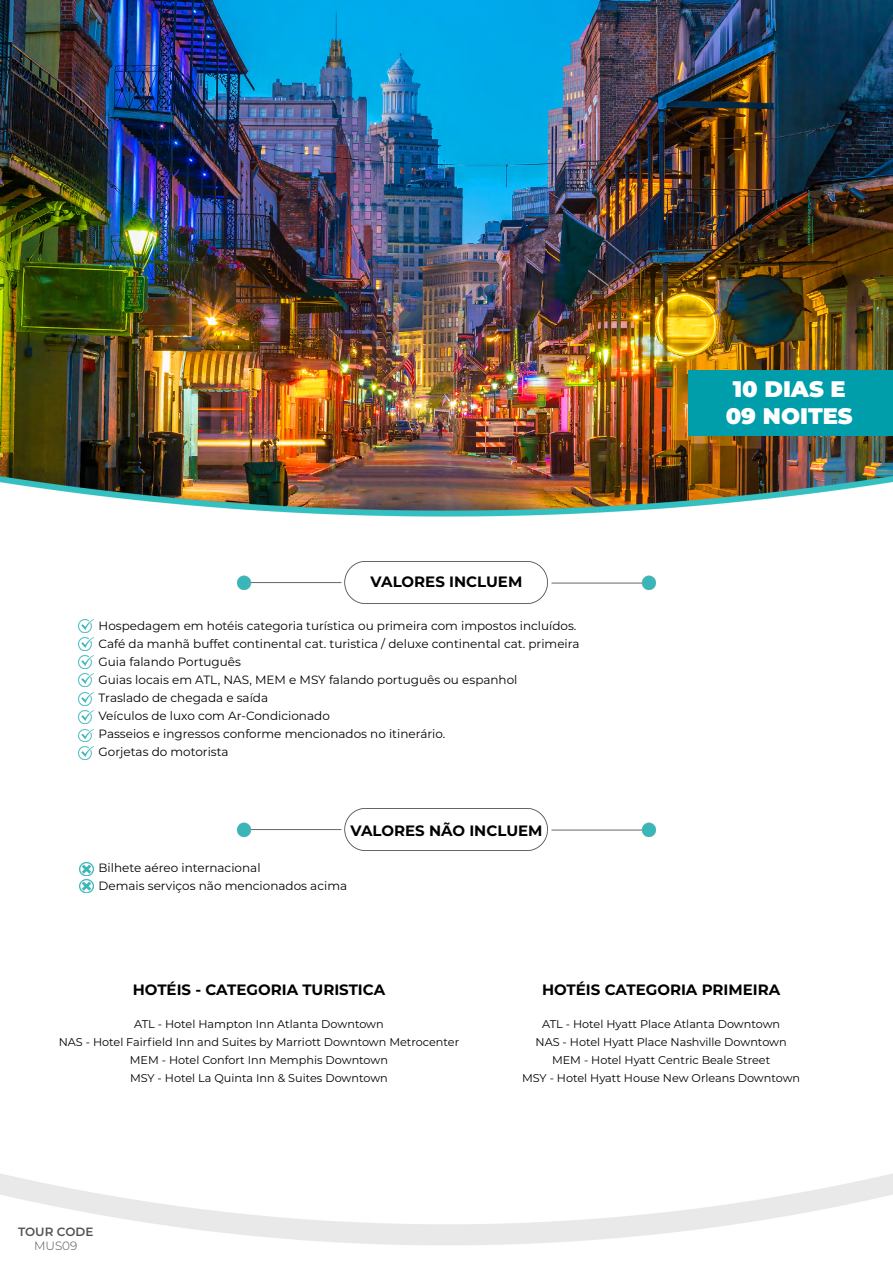
<style>
.page{position:relative;width:893px;height:1263px;background:#fff}
.page>*{position:absolute;margin:0;border:0;box-sizing:border-box;transform-origin:0 0}
.t1{font:900 22.5px/27px "Montserrat";color:#fff;text-align:center}
.t2{font:700 15px "Montserrat";color:#000}
.t3{font:12px/18px "Montserrat";color:#000}
.t4{font:600 12px "Montserrat";color:#525252}
.t5{font:300 12px "Montserrat";color:#525252}
.t6{font:11.25px/18px "Montserrat";color:#000;text-align:center}
</style>
<div class="page">
<img style="left:0;top:0;width:893px;height:476px">
<img style="left:0;top:476px;width:893px;height:7px">
<img style="left:5px;top:483px;width:882px;height:104px">
<div style="left:688px;top:371px;width:205px;height:65px;background:#009daa"></div>
<img style="left:238px;top:561px;width:417px;height:43px">
<img style="left:238px;top:808px;width:417px;height:42px">
<img style="left:78px;top:620px;width:15px;height:12px">
<img style="left:78px;top:655px;width:15px;height:13px">
<img style="left:78px;top:693px;width:15px;height:12px">
<img style="left:78px;top:746px;width:15px;height:13px">
<img style="left:78px;top:729px;width:15px;height:13px">
<img style="left:78px;top:638px;width:15px;height:12px">
<img style="left:78px;top:673px;width:15px;height:13px">
<img style="left:78px;top:711px;width:15px;height:12px">
<svg style="left:80px;top:863px;width:13px;height:30px"></svg>
<p class="t2" style="left:371px;top:571px;width:153px">VALORES INCLUEM</p>
<p class="t3" style="left:99px;top:617px;width:482px">Hospedagem em hotéis categoria turística ou primeira com impostos incluídos.<br>Café da manhã buffet continental cat. turistica / deluxe continental cat. primeira Guia falando Português<br>Guias locais em ATL, NAS, MEM e MSY falando português ou espanhol<br>Traslado de chegada e saída<br>Veículos de luxo com Ar-Condicionado<br>Passeios e ingressos conforme mencionados no itinerário.<br>Gorjetas do motorista</p>
<p class="t2" style="left:350px;top:820px;width:194px">VALORES NÃO INCLUEM</p>
<p class="t3" style="left:99px;top:858px;width:250px">Bilhete aéreo internacional<br>Demais serviços não mencionados acima</p>
<h1 class="t1" style="left:726px;top:374px;width:128px">10 DIAS E<br>09 NOITES</h1>
<p class="t2" style="left:133px;top:979px;width:254px">HOTÉIS - CATEGORIA TURISTICA</p>
<p class="t2" style="left:542px;top:979px;width:240px">HOTÉIS CATEGORIA PRIMEIRA</p>
<p class="t6" style="left:59px;top:1014px;width:402px">ATL - Hotel Hampton Inn Atlanta Downtown<br>NAS - Hotel Fairfield Inn and Suites by Marriott Downtown Metrocenter MEM - Hotel Confort Inn Memphis Downtown<br>MSY - Hotel La Quinta Inn &amp; Suites Downtown</p>
<p class="t6" style="left:522px;top:1014px;width:280px">ATL - Hotel Hyatt Place Atlanta Downtown<br>NAS - Hotel Hyatt Place Nashville Downtown MEM - Hotel Hyatt Centric Beale Street<br>MSY - Hotel Hyatt House New Orleans Downtown</p>
<p class="t4" style="left:18px;top:1223px;width:77px">TOUR CODE</p>
<p class="t5" style="left:34px;top:1238px;width:45px">MUS09</p>
</div>
